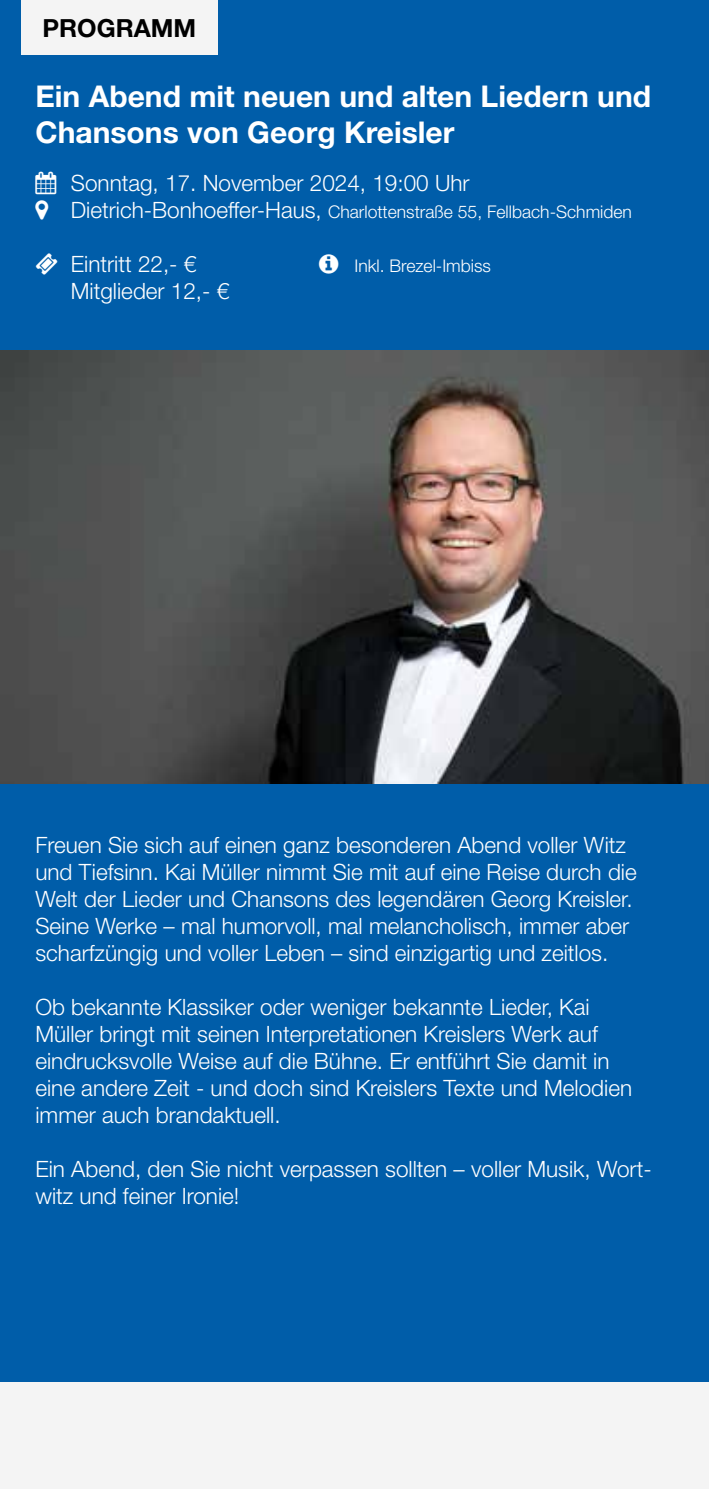
<style>
.page{position:relative;width:709px;height:1489px;background:#fff}
.page>*{position:absolute;margin:0;border:0;box-sizing:border-box;transform-origin:0 0}
.t1{font:700 30px/36px "Helvetica Neue LT Std";color:#fff}
.t2{font:700 25px "Helvetica Neue LT Std";color:#000}
.t3{font:300 22.5px/27px "Helvetica Neue LT Std";color:#fff}
.t4{font:300 17.5px "Helvetica Neue LT Std";color:#fff}
.s1{font-size:22.5px}
</style>
<div class="page">
<div style="left:0;top:0;width:709px;height:1488px;background:#005da9"></div>
<div style="left:0;top:1382px;width:709px;height:106px;background:#f4f4f4"></div>
<img style="left:0;top:351px;width:709px;height:432px">
<div style="left:21px;top:0;width:196px;height:55px;background:#f4f4f4"></div>
<p class="t2" style="left:43px;top:13px;width:155px">PROGRAMM</p>
<h1 class="t1" style="left:35px;top:77px;width:617px">Ein Abend mit neuen und alten Liedern und<br>Chansons von Georg Kreisler</h1>
<p class="t3" style="left:35px;top:169px;width:435px">▲ Sonntag, 17. November 2024, 19:00 Uhr</p>
<p class="t4" style="left:71px;top:201px;width:562px"><span class="s1">Dietrich-Bonhoeffer-Haus,</span> Charlottenstraße 55, Fellbach-Schmiden</p>
<p class="t3" style="left:71px;top:250px;width:127px">Eintritt 22,- €</p>
<p class="t4" style="left:354px;top:255px;width:138px">Inkl. Brezel-Imbiss</p>
<p class="t3" style="left:71px;top:277px;width:160px">Mitglieder 12,- €</p>
<p class="t3" style="left:35px;top:830px;width:603px">Freuen Sie sich auf einen ganz besonderen Abend voller Witz und Tiefsinn. Kai Müller nimmt Sie mit auf eine Reise durch die Welt der Lieder und Chansons des legendären Georg Kreisler.<br>Seine Werke – mal humorvoll, mal melancholisch, immer aber scharfzüngig und voller Leben – sind einzigartig und zeitlos.</p>
<p class="t3" style="left:35px;top:992px;width:598px">Ob bekannte Klassiker oder weniger bekannte Lieder, Kai Müller bringt mit seinen Interpretationen Kreislers Werk auf eindrucksvolle Weise auf die Bühne. Er entführt Sie damit in eine andere Zeit - und doch sind Kreislers Texte und Melodien immer auch brandaktuell.</p>
<p class="t3" style="left:35px;top:1154px;width:617px">Ein Abend, den Sie nicht verpassen sollten – voller Musik, Wort&shy;witz und feiner Ironie!</p>
</div>
